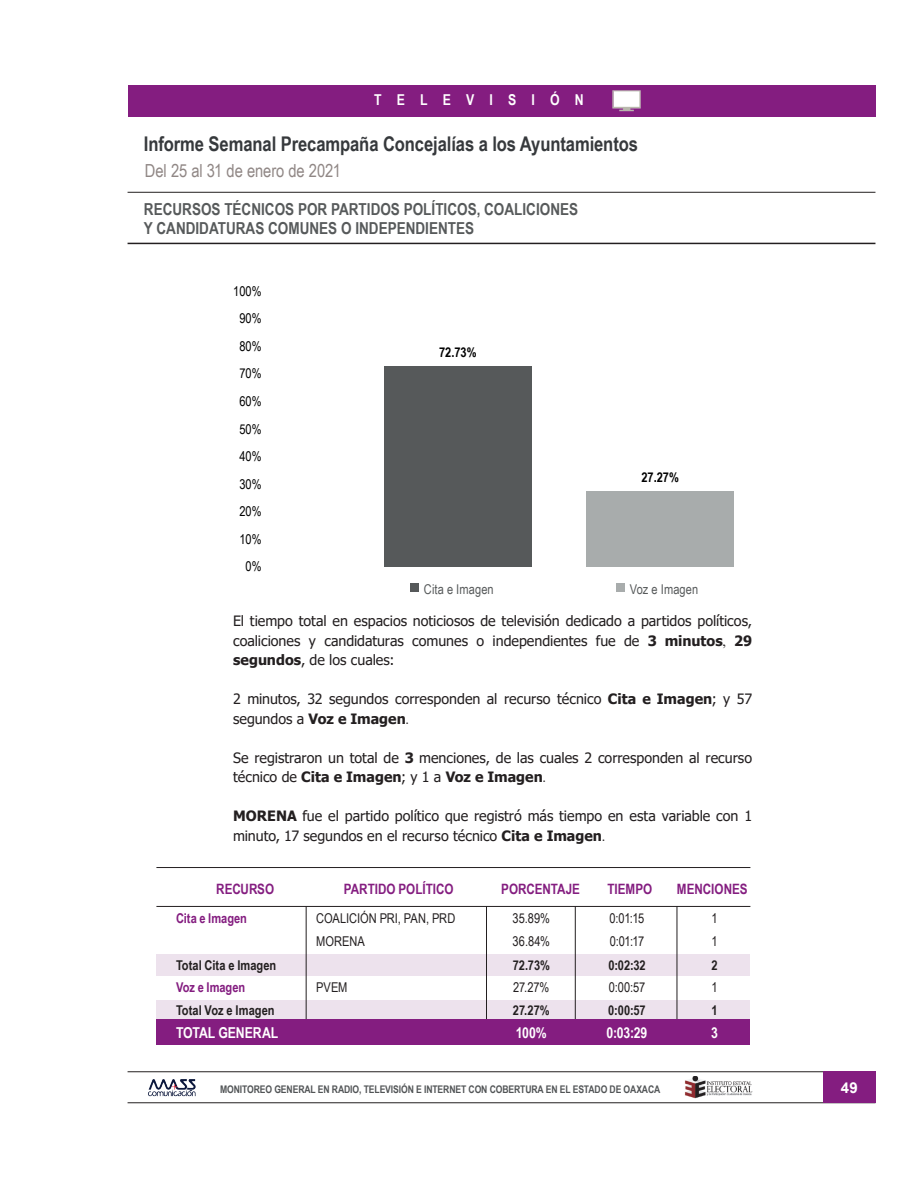
<style>
.page{position:relative;width:918px;height:1188px;background:#fff}
.page>*{position:absolute;margin:0;border:0;box-sizing:border-box;transform-origin:0 0}
.t1{font:700 20.25px "Arial Narrow";letter-spacing:-.005em;color:#36393c}
.t2{font:18px "Arial Narrow";letter-spacing:-.005em;color:#908785}
.t3{font:700 16.5px/19.5px "Arial Narrow";color:#575a5b}
.t4{font:700 15px "Arial Narrow";letter-spacing:-.005em;color:#fff}
.t5{font:700 15px "Arial Narrow";letter-spacing:1.01em;color:#fff}
.t6{font:700 15px "Arial";color:#fff}
.t7{font:14.25px/19.5px "Tahoma";color:#231f20}
.t8{font:700 14.25px "Arial Narrow";color:#841d80}
.t9{font:13.5px "Arial Narrow";color:#231f20}
.t10{font:700 13.5px "Arial Narrow";color:#231f20}
.t11{font:13.5px "Arial Narrow";letter-spacing:-.005em;color:#000001}
.t12{font:700 13.5px "Arial Narrow";color:#841d80}
.t13{font:13.5px "Arial Narrow";letter-spacing:.005em;color:#575a5b}
.t14{font:700 13.5px "Arial Narrow";letter-spacing:-.005em;color:#000001}
.t15{font:700 10.5px "Arial Narrow";letter-spacing:-.01em;color:#515456}
.s1{font-weight:700}
.s2{font-family:"Times New Roman"}
</style>
<div class="page">
<hr style="left:128px;top:1072px;width:747px;height:1px;background:#231f20">
<hr style="left:128px;top:1103px;width:747px;height:1px;background:#231f20">
<div style="left:823px;top:1072px;width:52px;height:31px;background:#841d80"></div>
<img style="left:148px;top:1079px;width:48px;height:18px">
<img style="left:684px;top:1077px;width:69px;height:22px">
<div style="left:156px;top:954px;width:594px;height:21px;background:#ede2ed"></div>
<hr style="left:128px;top:243px;width:747px;height:1px;background:#231f20">
<hr style="left:128px;top:192px;width:747px;height:1px;background:#231f20">
<div style="left:128px;top:85px;width:747px;height:31px;background:#841d80"></div>
<img style="left:612px;top:90px;width:29px;height:22px">
<div style="left:156px;top:1000px;width:594px;height:22px;background:#ede2ed"></div>
<hr style="left:575px;top:906px;width:1px;height:113px;background:#231f20">
<hr style="left:486px;top:906px;width:1px;height:113px;background:#231f20">
<hr style="left:677px;top:906px;width:1px;height:113px;background:#231f20">
<hr style="left:306px;top:906px;width:1px;height:113px;background:#231f20">
<div style="left:156px;top:1019px;width:594px;height:26px;background:#841d80"></div>
<hr style="left:156px;top:867px;width:594px;height:1px;background:#231f20">
<hr style="left:156px;top:906px;width:594px;height:1px;background:#231f20">
<div style="left:410px;top:584px;width:9px;height:8px;background:#56595a"></div>
<div style="left:616px;top:584px;width:8px;height:8px;background:#a8acac"></div>
<div style="left:384px;top:367px;width:148px;height:200px;background:#56595a"></div>
<div style="left:587px;top:492px;width:147px;height:75px;background:#a8acac"></div>
<p class="t5" style="left:374px;top:88px;width:211px">TELEVISIÓN</p>
<h1 class="t1" style="left:144px;top:128px;width:496px">Informe Semanal Precampaña Concejalías a los Ayuntamientos</h1>
<p class="t2" style="left:145px;top:157px;width:198px">Del 25 al 31 de enero de 2021</p>
<p class="t3" style="left:144px;top:198px;width:436px">RECURSOS TÉCNICOS POR PARTIDOS POLÍTICOS, COALICIONES<br>Y CANDIDATURAS COMUNES O INDEPENDIENTES</p>
<p class="t11" style="left:233px;top:281px;width:30px">100%</p>
<p class="t11" style="left:239px;top:309px;width:24px">90%</p>
<p class="t11" style="left:239px;top:336px;width:24px">80%</p>
<p class="t11" style="left:239px;top:364px;width:24px">70%</p>
<p class="t11" style="left:239px;top:391px;width:24px">60%</p>
<p class="t11" style="left:239px;top:419px;width:24px">50%</p>
<p class="t11" style="left:239px;top:446px;width:24px">40%</p>
<p class="t11" style="left:239px;top:474px;width:24px">30%</p>
<p class="t11" style="left:239px;top:501px;width:24px">20%</p>
<p class="t11" style="left:239px;top:529px;width:24px">10%</p>
<p class="t11" style="left:246px;top:556px;width:17px">0%</p>
<p class="t14" style="left:439px;top:342px;width:39px">72.73%</p>
<p class="t14" style="left:641px;top:467px;width:39px">27.27%</p>
<p class="t13" style="left:424px;top:579px;width:71px">Cita e Imagen</p>
<p class="t13" style="left:630px;top:579px;width:70px">Voz e Imagen</p>
<p class="t11" style="left:469px;top:605px;width:70px">Cita e Imagen</p>
<p class="t11" style="left:563px;top:605px;width:70px">Voz e Imagen</p>
<p class="t7" style="left:233px;top:612px;width:521px;text-align:justify">El tiempo total en espacios noticiosos de televisión dedicado a partidos políticos, coaliciones y candidaturas comunes o independientes fue de <span class="s1">3 minutos</span><span class="s2">,</span> <span class="s1">29 segundos</span>, de los cuales:</p>
<p class="t7" style="left:233px;top:690px;width:521px">2 minutos, 32 segundos corresponden al recurso técnico <span class="s1">Cita e Imagen</span>; y 57 segundos a <span class="s1">Voz e Imagen</span><span class="s2">.</span></p>
<p class="t7" style="left:233px;top:749px;width:521px">Se registraron un total de <span class="s1">3</span> menciones, de las cuales 2 corresponden al recurso técnico de <span class="s1">Cita e Imagen</span>; y 1 a <span class="s1">Voz e Imagen</span><span class="s2">.</span></p>
<p class="t7" style="left:233px;top:807px;width:521px"><span class="s1">MORENA</span> fue el partido político que registró más tiempo en esta variable con 1 minuto, 17 segundos en el recurso técnico <span class="s1">Cita e Imagen</span><span class="s2">.</span></p>
<p class="t8" style="left:216px;top:878px;width:59px">RECURSO</p>
<p class="t8" style="left:344px;top:878px;width:111px">PARTIDO POLÍTICO</p>
<p class="t8" style="left:501px;top:878px;width:80px">PORCENTAJE</p>
<p class="t8" style="left:607px;top:878px;width:46px">TIEMPO</p>
<p class="t8" style="left:677px;top:878px;width:72px">MENCIONES</p>
<p class="t12" style="left:176px;top:908px;width:72px">Cita e Imagen</p>
<p class="t9" style="left:316px;top:909px;width:141px">COALICIÓN PRI, PAN, PRD</p>
<p class="t9" style="left:512px;top:909px;width:39px">35.89%</p>
<p class="t9" style="left:610px;top:909px;width:36px">0:01:15</p>
<p class="t9" style="left:712px;top:909px;width:8px">1</p>
<p class="t9" style="left:316px;top:931px;width:50px">MORENA</p>
<p class="t9" style="left:513px;top:931px;width:39px">36.84%</p>
<p class="t9" style="left:610px;top:931px;width:36px">0:01:17</p>
<p class="t9" style="left:712px;top:931px;width:8px">1</p>
<p class="t10" style="left:176px;top:955px;width:102px">Total Cita e Imagen</p>
<p class="t10" style="left:513px;top:955px;width:39px">72.73%</p>
<p class="t10" style="left:608px;top:955px;width:39px">0:02:32</p>
<p class="t10" style="left:712px;top:955px;width:8px">2</p>
<p class="t12" style="left:176px;top:977px;width:71px">Voz e Imagen</p>
<p class="t9" style="left:316px;top:978px;width:33px">PVEM</p>
<p class="t9" style="left:513px;top:978px;width:38px">27.27%</p>
<p class="t9" style="left:609px;top:978px;width:38px">0:00:57</p>
<p class="t9" style="left:712px;top:978px;width:8px">1</p>
<p class="t10" style="left:176px;top:1000px;width:100px">Total Voz e Imagen</p>
<p class="t10" style="left:513px;top:1000px;width:38px">27.27%</p>
<p class="t10" style="left:608px;top:1000px;width:39px">0:00:57</p>
<p class="t10" style="left:712px;top:1000px;width:8px">1</p>
<p class="t4" style="left:176px;top:1021px;width:104px">TOTAL GENERAL</p>
<p class="t4" style="left:516px;top:1021px;width:32px">100%</p>
<p class="t4" style="left:607px;top:1021px;width:42px">0:03:29</p>
<p class="t4" style="left:711px;top:1021px;width:8px">3</p>
<p class="t15" style="left:220px;top:1081px;width:442px">MONITOREO GENERAL EN RADIO, TELEVISIÓN E INTERNET CON COBERTURA EN EL ESTADO DE OAXACA</p>
<p class="t6" style="left:841px;top:1077px;width:18px">49</p>
</div>
